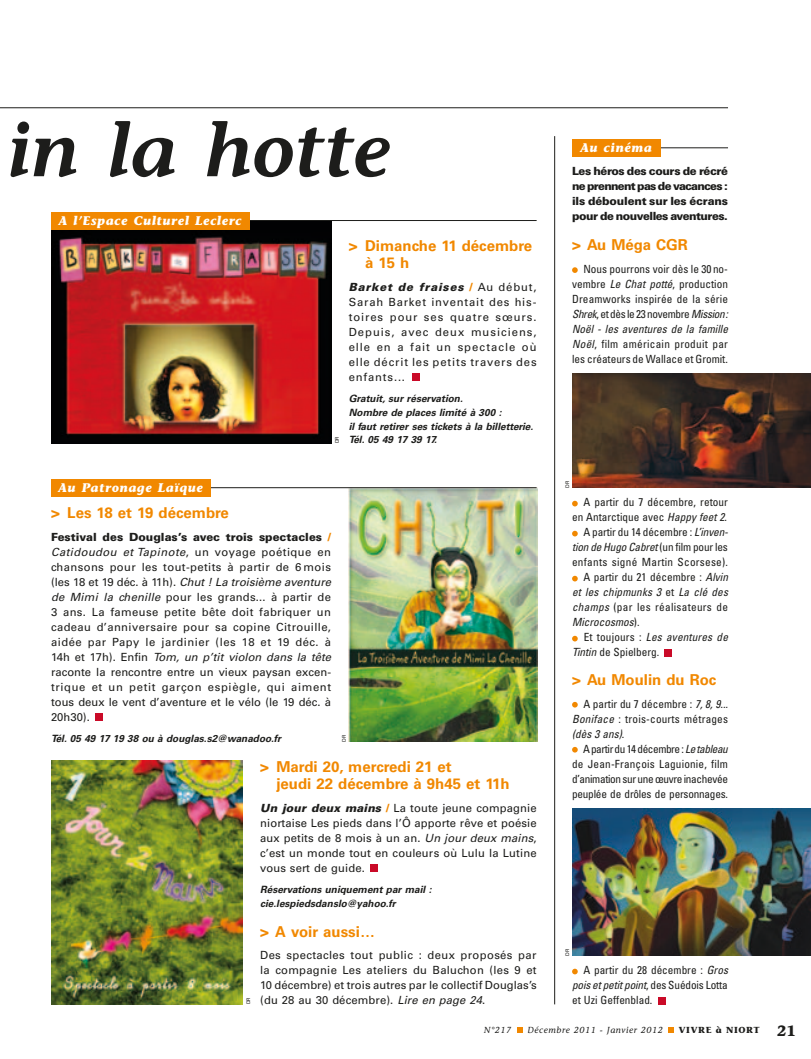
<style>
.page{position:relative;width:811px;height:1059px;background:#fff}
.page>*{position:absolute;margin:0;border:0;box-sizing:border-box;transform-origin:0 0}
.t1{font:italic 600 75px "Stone Informal";color:#1d1d1b}
.t2{font:700 15px/17.5px "Univers";color:#f18800}
.t3{font:italic 700 12.5px "Stone Informal";letter-spacing:.05em;color:#fff}
.t4{font:11.25px/15px "Univers";letter-spacing:.01em;color:#1d1d1b;text-align:justify}
.t5{font:condensed 11.25px/15px "Univers";color:#1d1d1b;text-align:justify}
.t6{font:900 11.25px/15px "Univers";letter-spacing:-.04em;color:#1d1d1b;text-align:justify}
.t7{font:italic condensed 11.25px "Univers";letter-spacing:.01em;color:#1d1d1b}
.t8{font:condensed 11.25px "Univers";letter-spacing:.025em;color:#1d1d1b}
.t9{font:italic condensed 11.25px "Univers";letter-spacing:-.01em;color:#1d1d1b}
.t10{font:italic 700 10px/13.8px "Univers";color:#1d1d1b}
.t11{font:italic 8.75px "Stone Informal";letter-spacing:.075em;color:#1d1d1b}
.t12{font:700 8.75px "Stone Informal";letter-spacing:.075em;color:#1d1d1b}
.t13{font:5px "Univers";color:#1d1d1b}
.s1{font-weight:900;font-style:italic}
.s2{font-weight:900;color:#f18800}
.s3{font-weight:900}
.s4{font-style:italic}
.s5{font-style:normal}
.s6{font-size:15px}
</style>
<div class="page">
<svg style="left:517px;top:1027px;width:5px;height:5px"></svg>
<svg style="left:668px;top:1027px;width:5px;height:5px"></svg>
<hr style="left:0;top:107px;width:728px;height:1px;background:#1d1d1b">
<div style="left:412px;top:374px;width:7px;height:7px;background:#ca0a28"></div>
<svg style="left:572px;top:267px;width:6px;height:6px"></svg>
<svg style="left:572px;top:501px;width:6px;height:5px"></svg>
<svg style="left:572px;top:531px;width:6px;height:5px"></svg>
<svg style="left:572px;top:576px;width:6px;height:5px"></svg>
<svg style="left:572px;top:636px;width:6px;height:5px"></svg>
<div style="left:665px;top:649px;width:7px;height:7px;background:#ca0a28"></div>
<div style="left:95px;top:713px;width:8px;height:7px;background:#ca0a28"></div>
<div style="left:371px;top:865px;width:7px;height:7px;background:#ca0a28"></div>
<img style="left:51px;top:221px;width:280px;height:222px">
<img style="left:349px;top:488px;width:188px;height:254px">
<img style="left:572px;top:374px;width:239px;height:114px">
<img style="left:572px;top:808px;width:239px;height:147px">
<img style="left:51px;top:761px;width:191px;height:243px">
<hr style="left:637px;top:147px;width:91px;height:1px;background:#1d1d1b">
<div style="left:572px;top:139px;width:89px;height:18px;background:#f18800"></div>
<hr style="left:51px;top:220px;width:485px;height:1px;background:#1d1d1b">
<div style="left:51px;top:212px;width:198px;height:17px;background:#f18800"></div>
<hr style="left:51px;top:487px;width:485px;height:1px;background:#1d1d1b">
<div style="left:51px;top:479px;width:160px;height:17px;background:#f18800"></div>
<svg style="left:572px;top:969px;width:6px;height:5px"></svg>
<div style="left:658px;top:997px;width:7px;height:7px;background:#ca0a28"></div>
<svg style="left:572px;top:702px;width:6px;height:5px"></svg>
<svg style="left:572px;top:747px;width:6px;height:5px"></svg>
<hr style="left:554px;top:136px;width:1px;height:868px;background:#1d1d1b">
<h1 class="t1" style="left:7px;top:105px;width:385px">in la hotte</h1>
<p class="t3" style="left:59px;top:213px;width:184px">A l’Espace Culturel Leclerc</p>
<p class="t3" style="left:58px;top:480px;width:146px">Au Patronage Laïque</p>
<p class="t13" style="left:334px;top:443px;width:8px;rotate:-90deg">DR</p>
<h2 class="t2" style="left:365px;top:237px;width:169px;text-indent:-16px">&gt; Dimanche 11 décembre à 15 h</h2>
<p class="t4" style="left:349px;top:279px;width:189px"><span class="s1">Barket de fraises</span> <span class="s2">/</span> Au début, Sarah Barket inventait des his&shy;toires pour ses quatre sœurs.<br>Depuis, avec deux musiciens, elle en a fait un spectacle où elle décrit les petits travers des enfants...</p>
<p class="t10" style="left:349px;top:392px;width:186px">Gratuit, sur réservation.<br>Nombre de places limité à 300 :<br>il faut retirer ses tickets à la billetterie.<br>Tél. 05 49 17 39 17.</p>
<h2 class="t2" style="left:51px;top:504px;width:179px">&gt; Les 18 et 19 décembre</h2>
<p class="t4" style="left:51px;top:529px;width:282px"><span class="s3">Festival des Douglas’s avec trois spectacles</span> <span class="s2">/ </span><span class="s4">Catidoudou et Tapinote</span>, un voyage poétique en chansons pour les tout-petits à partir de 6 mois (les 18 et 19 déc. à 11h). <span class="s4">Chut ! La troisième aventure de Mimi la chenille</span> pour les grands... à partir de 3 ans. La fameuse petite bête doit fabriquer un cadeau d’anniversaire pour sa copine Citrouille, aidée par Papy le jardinier (les 18 et 19 déc. à 14h et 17h). Enfin <span class="s4">Tom, un p’tit violon dans la tête </span>raconte la rencontre entre un vieux paysan excen&shy;trique et un petit garçon espiègle, qui aiment tous deux le vent d’aventure et le vélo (le 19 déc. à 20h30).</p>
<p class="t10" style="left:51px;top:731px;width:231px">Tél. 05 49 17 19 38 ou à douglas.s2@wanadoo.fr</p>
<h2 class="t2" style="left:276px;top:758px;width:235px;text-indent:-16px">&gt; Mardi 20, mercredi 21 et<br>jeudi 22 décembre à 9h45 et 11h</h2>
<p class="t4" style="left:260px;top:800px;width:278px"><span class="s1">Un jour deux mains</span> <span class="s2">/</span> La toute jeune compagnie niortaise Les pieds dans l’Ô apporte rêve et poésie aux petits de 8 mois à un an. <span class="s4">Un jour deux mains</span>, c’est un monde tout en couleurs où Lulu la Lutine vous sert de guide.</p>
<p class="t10" style="left:260px;top:883px;width:173px">Réservations uniquement par mail : cie.lespiedsdanslo@yahoo.fr</p>
<h2 class="t2" style="left:260px;top:923px;width:116px">&gt; A voir aussi…</h2>
<p class="t4" style="left:260px;top:948px;width:278px">Des spectacles tout public : deux proposés par la compagnie Les ateliers du Baluchon (les 9 et 10 décembre) et trois autres par le collectif Douglas’s (du 28 au 30 décembre). <span class="s4">Lire en page 24</span>.</p>
<p class="t13" style="left:341px;top:742px;width:8px;rotate:-90deg">DR</p>
<p class="t13" style="left:245px;top:1004px;width:8px;rotate:-90deg">DR</p>
<p class="t3" style="left:580px;top:140px;width:73px">Au cinéma</p>
<p class="t6" style="left:572px;top:164px;width:157px">Les héros des cours de récré ne prennent pas de vacances : ils déboulent sur les écrans pour de nouvelles aventures.</p>
<h2 class="t2" style="left:572px;top:236px;width:117px">&gt; Au Méga CGR</h2>
<p class="t5" style="left:572px;top:261px;width:157px;text-indent:11px">Nous pourrons voir dès le 30 no&shy;vembre <span class="s4">Le Chat potté</span>, production Dreamworks inspirée de la série <span class="s4">Shrek</span>, et dès le 23 novembre <span class="s4">Mission:<br>Noël - les aventures de la famille Noël</span>, film américain produit par les créateurs de Wallace et Gromit.</p>
<p class="t13" style="left:564px;top:488px;width:8px;rotate:-90deg">DR</p>
<p class="t5" style="left:583px;top:495px;width:146px">A partir du 7 décembre, retour</p>
<p class="t5" style="left:572px;top:510px;width:156px">en Antarctique avec <span class="s4">Happy feet 2</span>.</p>
<p class="t5" style="left:583px;top:525px;width:145px">A partir du 14 décembre : <span class="s4">L’inven-</span></p>
<p class="t9" style="left:572px;top:540px;width:157px">tion de Hugo Cabret <span class="s5">(un film pour les</span></p>
<p class="t8" style="left:572px;top:555px;width:157px">enfants signé Martin Scorsese).</p>
<p class="t5" style="left:583px;top:570px;width:146px">A partir du 21 décembre : <span class="s4">Alvin</span></p>
<p class="t7" style="left:572px;top:585px;width:157px">et les chipmunks 3 <span class="s5">et</span> La clé des</p>
<p class="t8" style="left:572px;top:600px;width:157px"><span class="s4">champs</span> (par les réalisateurs de</p>
<p class="t7" style="left:572px;top:615px;width:69px">Microcosmos<span class="s5">).</span></p>
<p class="t7" style="left:584px;top:630px;width:146px"><span class="s5">Et toujours :</span> Les aventures de</p>
<p class="t5" style="left:572px;top:645px;width:89px"><span class="s4">Tintin</span> de Spielberg.</p>
<h2 class="t2" style="left:572px;top:671px;width:146px">&gt; Au Moulin du Roc</h2>
<p class="t5" style="left:572px;top:696px;width:158px;text-indent:11px">A partir du 7 décembre : <span class="s4">7, 8, 9...<br>Boniface</span> : trois-courts métrages <span class="s4">(dès 3 ans)</span>.</p>
<p class="t5" style="left:572px;top:741px;width:157px;text-indent:11px">A partir du 14 décembre : <span class="s4">Le tableau </span>de Jean-François Laguionie, film d’animation sur une œuvre inachevée peuplée de drôles de personnages.</p>
<p class="t13" style="left:564px;top:955px;width:8px;rotate:-90deg">DR</p>
<p class="t5" style="left:572px;top:963px;width:157px;text-indent:11px">A partir du 28 décembre : <span class="s4">Gros pois et petit point</span>, des Suédois Lotta et Uzi Geffenblad.</p>
<p class="t11" style="left:484px;top:1024px;width:29px">N°217</p>
<p class="t11" style="left:527px;top:1024px;width:137px">Décembre 2011 - Janvier 2012</p>
<p class="t12" style="left:679px;top:1024px;width:119px">VIVRE À NIORT <span class="s6">21</span></p>
</div>
